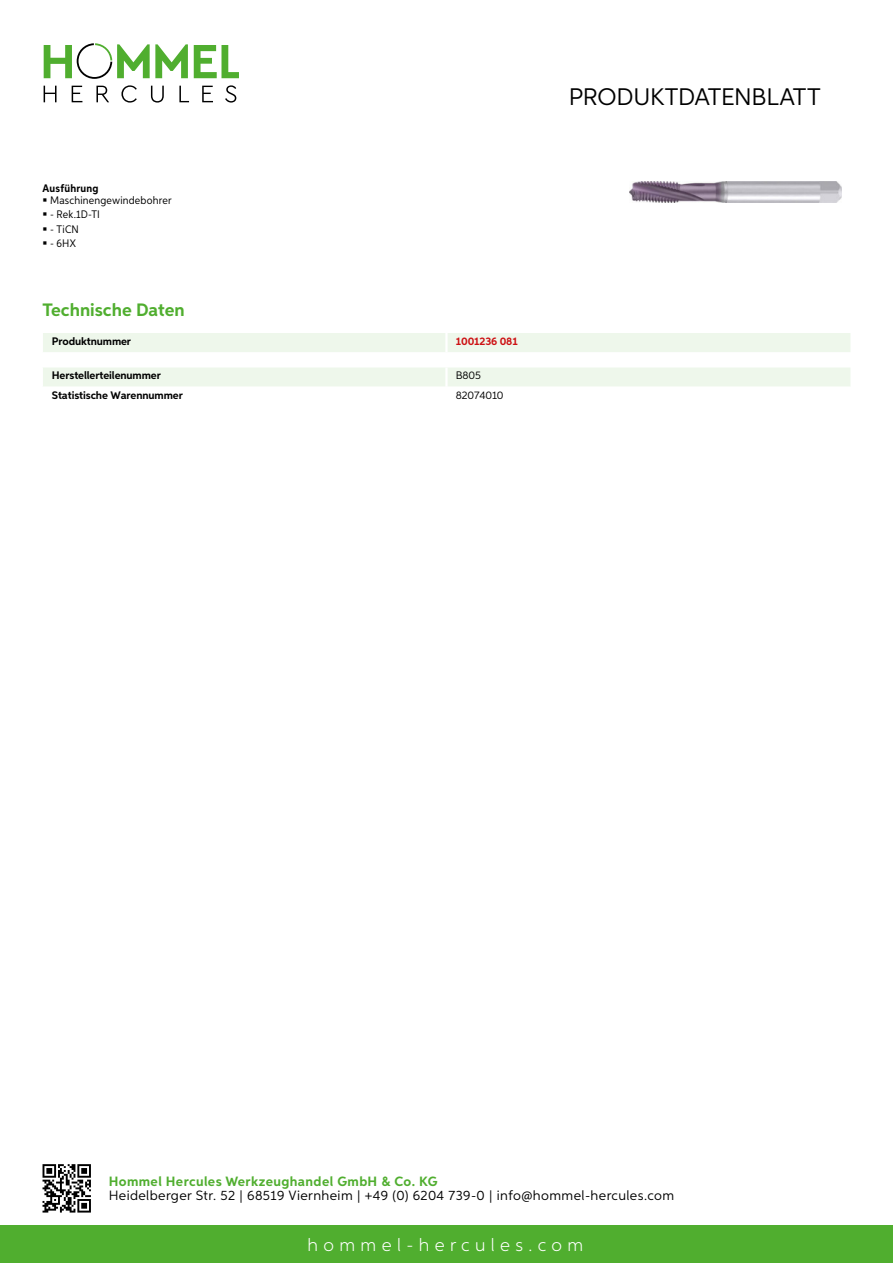
<style>
.page{position:relative;width:893px;height:1263px;background:#fff}
.page>*{position:absolute;margin:0;border:0;box-sizing:border-box;transform-origin:0 0}
.t1{font:24px "Aspira";letter-spacing:-.01em;color:#000}
.t2{font:300 18px "Aspira";letter-spacing:.3em;color:#fff}
.t3{font:700 18px "Aspira";color:#50ae2f}
.t4{font:13.5px "Aspira";letter-spacing:.03em;color:#000}
.t5{font:700 13.5px "Aspira";letter-spacing:.03em;color:#50ae2f}
.t6{font:700 10.95px "Aspira";letter-spacing:-.01em;color:#000}
.t7{font:10.95px "Aspira Nar";letter-spacing:.015em;color:#000}
.t8{font:10.95px "Aspira";letter-spacing:-.01em;color:#000}
.t9{font:700 10.95px "Aspira";letter-spacing:-.01em;color:#cd1013}
.t10{font:700 10.95px "Aspira Nar";letter-spacing:.02em;color:#000}
</style>
<div class="page">
<div style="left:0;top:1226px;width:893px;height:37px;background:#50ae2f"></div>
<svg style="left:43px;top:1164px;width:48px;height:48px"></svg>
<svg style="left:194px;top:45px;width:45px;height:33px"></svg>
<svg style="left:44px;top:43px;width:144px;height:36px"></svg>
<svg style="left:44px;top:86px;width:13px;height:16px"></svg>
<svg style="left:72px;top:86px;width:10px;height:16px"></svg>
<svg style="left:96px;top:86px;width:13px;height:16px"></svg>
<svg style="left:121px;top:85px;width:16px;height:18px"></svg>
<svg style="left:151px;top:86px;width:13px;height:17px"></svg>
<svg style="left:179px;top:86px;width:10px;height:16px"></svg>
<svg style="left:202px;top:86px;width:11px;height:16px"></svg>
<svg style="left:225px;top:85px;width:11px;height:18px"></svg>
<div style="left:43px;top:333px;width:807px;height:19px;background:#eef7eb"></div>
<hr style="left:445px;top:333px;width:3px;height:19px;background:#fff">
<div style="left:43px;top:368px;width:807px;height:18px;background:#eef7eb"></div>
<img style="left:629px;top:181px;width:213px;height:21px">
<p class="t10" style="left:43px;top:181px;width:58px">Ausführung</p>
<p class="t7" style="left:50px;top:194px;width:123px">Maschinengewindebohrer</p>
<p class="t7" style="left:50px;top:208px;width:51px">- Rek.1D-TI</p>
<p class="t7" style="left:50px;top:222px;width:30px">- TiCN</p>
<p class="t7" style="left:50px;top:236px;width:27px">- 6HX</p>
<h2 class="t3" style="left:43px;top:299px;width:144px">Technische Daten</h2>
<p class="t6" style="left:52px;top:334px;width:81px">Produktnummer</p>
<p class="t9" style="left:456px;top:334px;width:63px">1001236 081</p>
<p class="t6" style="left:52px;top:369px;width:111px">Herstellerteilenummer</p>
<p class="t8" style="left:456px;top:369px;width:27px">B805</p>
<p class="t6" style="left:52px;top:388px;width:132px">Statistische Warennummer</p>
<p class="t8" style="left:456px;top:388px;width:49px">82074010</p>
<h1 class="t1" style="left:569px;top:82px;width:253px">Produktdatenblatt</h1>
<p class="t5" style="left:109px;top:1172px;width:330px">Hommel Hercules Werkzeughandel GmbH &amp; Co. KG</p>
<p class="t4" style="left:109px;top:1187px;width:567px">Heidelberger Str. 52 | 68519 Viernheim | +49 (0) 6204 739-0 | info@hommel-hercules.com</p>
<h2 class="t2" style="left:307px;top:1234px;width:277px">hommel-hercules.com</h2>
</div>
